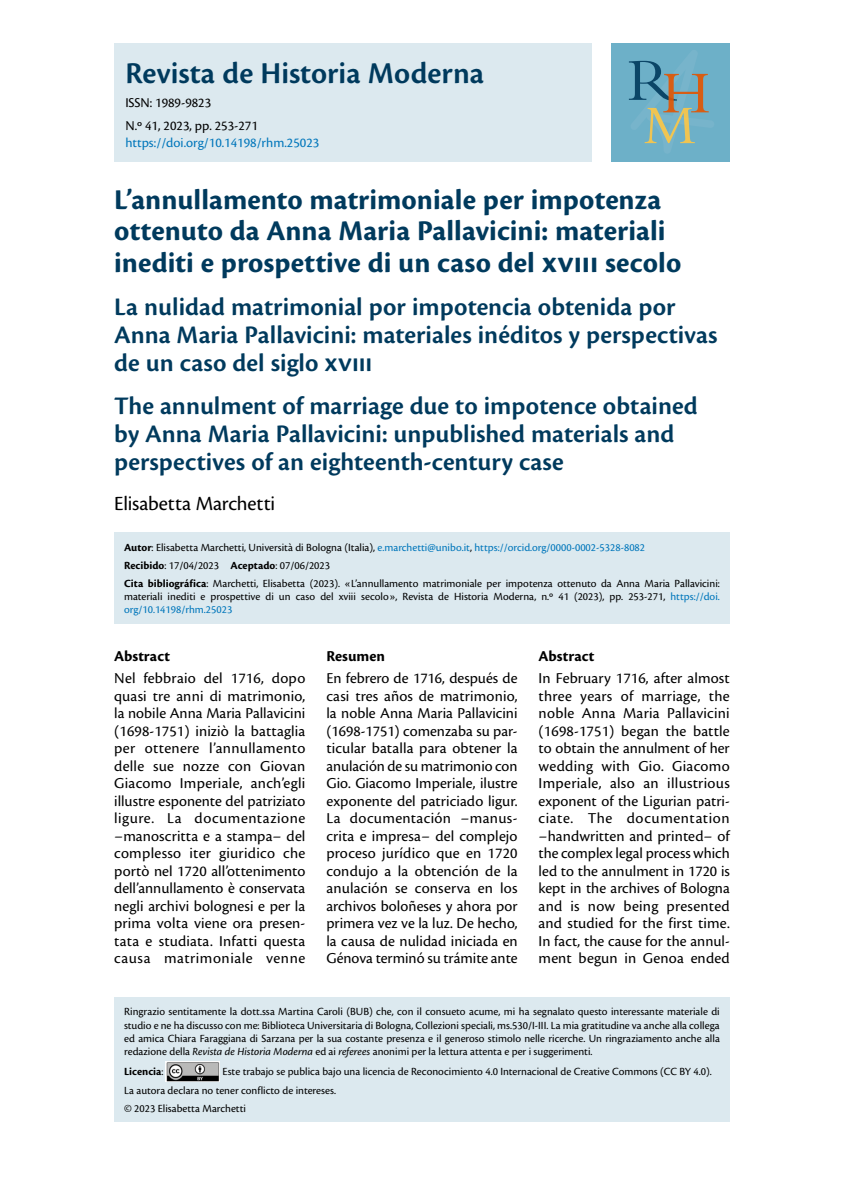
<style>
.page{position:relative;width:844px;height:1191px;background:#fff}
.page>*{position:absolute;margin:0;border:0;box-sizing:border-box;transform-origin:0 0}
.t1{font:600 31.5px "Cronos Pro";color:#003a5d}
.t2{font:700 29.75px/31.5px "Cronos Pro";color:#003a5d}
.t3{font:600 26.25px/28px "Cronos Pro";color:#003a5d}
.t4{font:21px "Cronos Pro";color:#000}
.t5{font:15.75px/17.5px "Cronos Pro";letter-spacing:.01em;color:#000;text-align:justify}
.t6{font:700 15.75px "Cronos Pro";letter-spacing:.005em;color:#000}
.t7{font:14px "Cronos Pro";color:#000}
.t8{font:14px "Cronos Pro";color:#0076bb}
.t9{font:11.38px/18px "Cronos Pro";color:#000}
.t10{font:700 11.38px "Cronos Pro";color:#000}
.s1{font-weight:700}
.s2{color:#0076bb}
.s3{font-style:italic}
.s4{font-weight:400}
</style>
<div class="page">
<div style="left:114px;top:43px;width:477px;height:119px;background:#dce9ef"></div>
<div style="left:611px;top:43px;width:118px;height:119px;background:#6db0c8"></div>
<svg style="left:628px;top:60px;width:81px;height:84px"></svg>
<div style="left:114px;top:532px;width:615px;height:91px;background:#dce9ef"></div>
<div style="left:114px;top:996px;width:615px;height:125px;background:#dce9ef"></div>
<img style="left:166px;top:1061px;width:53px;height:20px">
<h1 class="t1" style="left:125px;top:55px;width:360px">Revista de Historia Moderna</h1>
<p class="t7" style="left:125px;top:95px;width:87px">ISSN: 1989-9823</p>
<p class="t7" style="left:125px;top:118px;width:134px">N.º 41, 2023, pp. 253-271</p>
<p class="t8" style="left:125px;top:135px;width:195px">https://doi.org/10.14198/rhm.25023</p>
<h2 class="t2" style="left:114px;top:184px;width:568px">L’annullamento matrimoniale per impotenza ottenuto da Anna Maria Pallavicini: materiali inediti e prospettive di un caso del xviii secolo</h2>
<h3 class="t3" style="left:114px;top:293px;width:604px">La nulidad matrimonial por impotencia obtenida por<br>Anna Maria Pallavicini: materiales inéditos y perspectivas de un caso del siglo xviii</h3>
<h3 class="t3" style="left:114px;top:392px;width:585px">The annulment of marriage due to impotence obtained by Anna Maria Pallavicini: unpublished materials and perspectives of an eighteenth-century case</h3>
<h3 class="t4" style="left:114px;top:491px;width:162px">Elisabetta Marchetti</h3>
<p class="t9" style="left:124px;top:538px;width:597px"><span class="s1">Autor</span>: Elisabetta Marchetti, Università di Bologna (Italia), <span class="s2">e.marchetti@unibo.it</span>, <span class="s2">https://orcid.org/0000-0002-5328-8082<br></span><span class="s1">Recibido</span>: 17/04/2023 <span class="s1">Aceptado</span>: 07/06/2023<br><span class="s1">Cita bibliográfica</span>: Marchetti, Elisabetta (2023). «L’annullamento matrimoniale per impotenza ottenuto da Anna Maria Pallavicini:</p>
<p class="t9" style="left:124px;top:590px;width:597px;line-height:13.1px">materiali inediti e prospettive di un caso del xviii secolo», Revista de Historia Moderna, n.º 41 (2023), pp. 253-271, <span class="s2">https://doi. org/10.14198/rhm.25023</span></p>
<p class="t6" style="left:114px;top:647px;width:57px">Abstract</p>
<p class="t5" style="left:114px;top:669px;width:193px">Nel febbraio del 1716, dopo quasi tre anni di matrimonio, la nobile Anna Maria Pallavicini (1698-1751) iniziò la battaglia per ottenere l’annullamento delle sue nozze con Giovan Giacomo Imperiale, anch’egli illustre esponente del patriziato ligure. La documentazione −manoscritta e a stampa− del complesso iter giuridico che portò nel 1720 all’ottenimento dell’annullamento è conservata negli archivi bolognesi e per la prima volta viene ora presen&shy;tata e studiata. Infatti questa causa matrimoniale venne</p>
<p class="t6" style="left:326px;top:647px;width:60px">Resumen</p>
<p class="t5" style="left:326px;top:669px;width:193px">En febrero de 1716, después de casi tres años de matrimonio, la noble Anna Maria Pallavicini (1698-1751) comenzaba su par&shy;ticular batalla para obtener la anulación de su matrimonio con Gio. Giacomo Imperiale, ilustre exponente del patriciado ligur.<br>La documentación −manus&shy;crita e impresa− del complejo proceso jurídico que en 1720 condujo a la obtención de la anulación se conserva en los archivos boloñeses y ahora por primera vez ve la luz. De hecho, la causa de nulidad iniciada en Génova terminó su trámite ante</p>
<p class="t6" style="left:538px;top:647px;width:57px">Abstract</p>
<p class="t5" style="left:538px;top:669px;width:193px">In February 1716, after almost three years of marriage, the noble Anna Maria Pallavicini (1698-1751) began the battle to obtain the annulment of her wedding with Gio. Giacomo Imperiale, also an illustrious exponent of the Ligurian patri&shy;ciate. The documentation −handwritten and printed− of the complex legal process which led to the annulment in 1720 is kept in the archives of Bologna and is now being presented and studied for the first time.<br>In fact, the cause for the annul&shy;ment begun in Genoa ended</p>
<p class="t9" style="left:124px;top:1005px;width:597px;line-height:13.1px;text-align:justify">Ringrazio sentitamente la dott.ssa Martina Caroli (BUB) che, con il consueto acume, mi ha segnalato questo interessante materiale di studio e ne ha discusso con me: Biblioteca Universitaria di Bologna, Collezioni speciali, ms.530/I-III. La mia gratitudine va anche alla collega ed amica Chiara Faraggiana di Sarzana per la sua costante presenza e il generoso stimolo nelle ricerche. Un ringraziamento anche alla redazione della <span class="s3">Revista de Historia Moderna</span> ed ai <span class="s3">referees</span> anonimi per la lettura attenta e per i suggerimenti.</p>
<p class="t10" style="left:124px;top:1065px;width:41px">Licencia<span class="s4">:</span></p>
<p class="t9" style="left:124px;top:1062px;width:589px;text-indent:98px">Este trabajo se publica bajo una licencia de Reconocimiento 4.0 Internacional de Creative Commons (CC BY 4.0).<br>La autora declara no tener conflicto de intereses.<br>© 2023 Elisabetta Marchetti</p>
</div>
